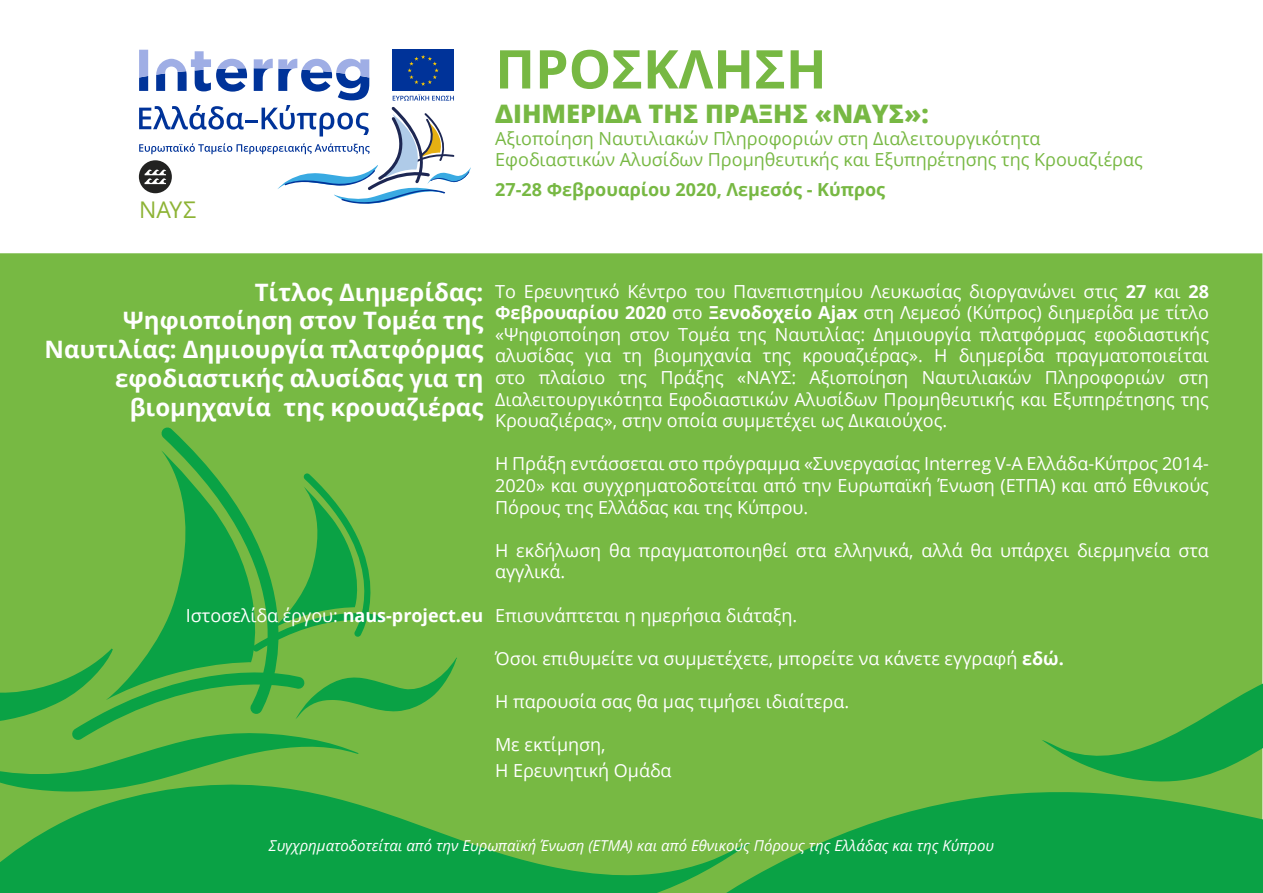
<style>
.page{position:relative;width:1263px;height:893px;background:#fff}
.page>*{position:absolute;margin:0;border:0;box-sizing:border-box;transform-origin:0 0}
.t1{font:700 53.55px "Open Sans";color:#77b843}
.t2{font:800 25.5px "Open Sans";color:#77b843}
.t3{font:700 24px/28.8px "Open Sans";color:#fff;text-align:right}
.t4{font:22.95px "Open Sans";color:#8db335}
.t5{font:18px/21.6px "Open Sans";color:#fff;text-align:justify}
.t6{font:18px/21.6px "Open Sans";color:#77b843}
.t7{font:700 18px "Open Sans";color:#77b843}
.t8{font:italic 15px "Open Sans";color:#fff}
.s1{font-weight:700}
</style>
<div class="page">
<div style="left:0;top:253px;width:1262px;height:640px;background:#77b943"></div>
<svg style="left:161px;top:427px;width:32px;height:23px"></svg>
<svg style="left:0;top:450px;width:457px;height:331px"></svg>
<svg style="left:752px;top:789px;width:511px;height:104px;fill:#0aa245"></svg>
<svg style="left:1042px;top:683px;width:221px;height:105px"></svg>
<svg style="left:0;top:781px;width:752px;height:112px;fill:#0aa245"></svg>
<svg style="left:139px;top:50px;width:332px;height:154px"></svg>
<p class="t4" style="left:139px;top:194px;width:58px">ΝΑΥΣ</p>
<h1 class="t1" style="left:495px;top:31px;width:333px">ΠΡΟΣΚΛΗΣΗ</h1>
<h2 class="t2" style="left:495px;top:95px;width:435px">ΔΙΗΜΕΡΙΔΑ ΤΗΣ ΠΡΑΞΗΣ «ΝΑΥΣ»:</h2>
<p class="t6" style="left:495px;top:127px;width:649px">Αξιοποίηση Ναυτιλιακών Πληροφοριών στη Διαλειτουργικότητα<br>Εφοδιαστικών Αλυσίδων Προμηθευτικής και Εξυπηρέτησης της Κρουαζιέρας</p>
<p class="t7" style="left:495px;top:176px;width:392px">27-28 Φεβρουαρίου 2020, Λεμεσός - Κύπρος</p>
<h3 class="t3" style="left:45px;top:277px;width:440px">Τίτλος Διημερίδας:<br>Ψηφιοποίηση στον Τομέα της<br>Ναυτιλίας: Δημιουργία πλατφόρμας εφοδιαστικής αλυσίδας για τη βιομηχανία της κρουαζιέρας</h3>
<p class="t5" style="left:495px;top:280px;width:715px">Το Ερευνητικό Κέντρο του Πανεπιστημίου Λευκωσίας διοργανώνει στις <span class="s1">27</span> και <span class="s1">28<br>Φεβρουαρίου 2020</span> στο <span class="s1">Ξενοδοχείο Ajax</span> στη Λεμεσό (Κύπρος) διημερίδα με τίτλο «Ψηφιοποίηση στον Τομέα της Ναυτιλίας: Δημιουργία πλατφόρμας εφοδιαστικής αλυσίδας για τη βιομηχανία της κρουαζιέρας». Η διημερίδα πραγματοποιείται στο πλαίσιο της Πράξης «ΝΑΥΣ: Αξιοποίηση Ναυτιλιακών Πληροφοριών στη Διαλειτουργικότητα Εφοδιαστικών Αλυσίδων Προμηθευτικής και Εξυπηρέτησης της Κρουαζιέρας», στην οποία συμμετέχει ως Δικαιούχος.</p>
<p class="t5" style="left:495px;top:452px;width:715px">Η Πράξη εντάσσεται στο πρόγραμμα «Συνεργασίας Interreg V-A Ελλάδα-Κύπρος 2014- 2020» και συγχρηματοδοτείται από την Ευρωπαϊκή Ένωση (ΕΤΠΑ) και από Εθνικούς Πόρους της Ελλάδας και της Κύπρου.</p>
<p class="t5" style="left:495px;top:539px;width:715px">Η εκδήλωση θα πραγματοποιηθεί στα ελληνικά, αλλά θα υπάρχει διερμηνεία στα αγγλικά.</p>
<p class="t5" style="left:495px;top:604px;width:304px">Επισυνάπτεται η ημερήσια διάταξη.</p>
<p class="t5" style="left:495px;top:647px;width:570px">Όσοι επιθυμείτε να συμμετέχετε, μπορείτε να κάνετε εγγραφή <span class="s1">εδώ.</span></p>
<p class="t5" style="left:495px;top:690px;width:356px">Η παρουσία σας θα μας τιμήσει ιδιαίτερα.</p>
<p class="t5" style="left:495px;top:731px;width:178px;line-height:26.1px">Με εκτίμηση,<br>Η Ερευνητική Ομάδα</p>
<p class="t5" style="left:186px;top:604px;width:299px">Ιστοσελίδα έργου: <span class="s1">naus-project.eu</span></p>
<p class="t8" style="left:269px;top:835px;width:727px">Συγχρηματοδοτείται από την Ευρωπαϊκή Ένωση (ΕΤΜΑ) και από Εθνικούς Πόρους της Ελλάδας και της Κύπρου</p>
</div>
